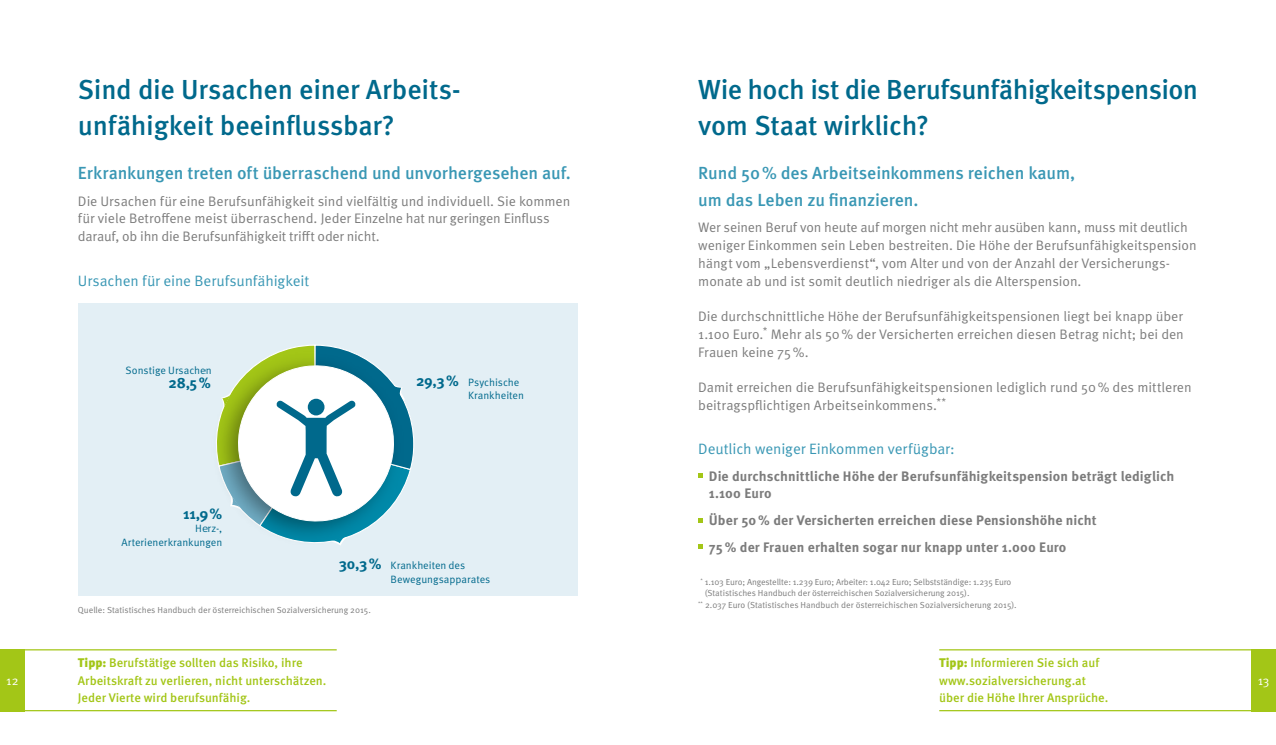
<style>
.page{position:relative;width:1276px;height:745px;background:#fff}
.page>*{position:absolute;margin:0;border:0;box-sizing:border-box;transform-origin:0 0}
.t1{font:500 27.5px/35.4px "Meta Pro";letter-spacing:-.01em;color:#00698c}
.t2{font:500 17.5px/26.6px "Meta Pro";letter-spacing:-.005em;color:#3997b4}
.t3{font:15px "Meta Pro";letter-spacing:-.01em;color:#3997b4}
.t4{font:700 15px "Meta Pro";color:#00698c}
.t5{font:13.75px/17.8px "Meta Pro";letter-spacing:-.005em;color:#7c7c7c}
.t6{font:700 13.75px/17.8px "Meta Pro";letter-spacing:.005em;color:#7c7c7c}
.t7{font:500 12.5px/17.8px "Meta Pro";color:#a3c617}
.t8{font:12.5px "Meta Pro";color:#fff}
.t9{font:10.62px/13.8px "Meta Pro";color:#00698c}
.t10{font:8.75px "Meta Pro";letter-spacing:-.01em;color:#7c7c7c}
.s1{font-weight:700;font-size:15px}
.s2{font-weight:900}
</style>
<div class="page">
<div style="left:0;top:648px;width:25px;height:62px;background:#a3c617"></div>
<div style="left:1251px;top:648px;width:25px;height:62px;background:#a3c617"></div>
<hr style="left:0;top:648px;width:337px;height:2px;background:#a3c617">
<hr style="left:0;top:709px;width:337px;height:1px;background:#a3c617">
<svg style="left:698px;top:473px;width:4px;height:5px"></svg>
<svg style="left:698px;top:518px;width:4px;height:4px"></svg>
<svg style="left:698px;top:544px;width:4px;height:4px"></svg>
<hr style="left:939px;top:648px;width:337px;height:2px;background:#a3c617">
<hr style="left:939px;top:709px;width:337px;height:1px;background:#a3c617">
<div style="left:78px;top:303px;width:500px;height:292px;background:#e3eff5"></div>
<svg style="left:216px;top:344px;width:198px;height:201px"></svg>
<h1 class="t1" style="left:78px;top:73px;width:381px">Sind die Ursachen einer Arbeits&shy;unfähigkeit beeinflussbar?</h1>
<p class="t2" style="left:78px;top:160px;width:494px">Erkrankungen treten oft überraschend und unvorhergesehen auf.</p>
<p class="t5" style="left:78px;top:192px;width:494px">Die Ursachen für eine Berufsunfähigkeit sind vielfältig und individuell. Sie kommen für viele Betroffene meist überraschend. Jeder Einzelne hat nur geringen Einfluss darauf, ob ihn die Berufsunfähigkeit trifft oder nicht.</p>
<p class="t3" style="left:78px;top:271px;width:233px">Ursachen für eine Berufsunfähigkeit</p>
<p class="t9" style="left:126px;top:363px;width:88px">Sonstige Ursachen</p>
<p class="t4" style="left:168px;top:372px;width:45px">28,5%</p>
<p class="t4" style="left:183px;top:503px;width:41px">11,9%</p>
<p class="t9" style="left:121px;top:521px;width:102px;text-align:right">Herz-,<br>Arterienerkrankungen</p>
<p class="t9" style="left:468px;top:375px;width:57px;text-indent:-52px"><span class="s1">29,3%</span> Psychische<br>Krankheiten</p>
<p class="t9" style="left:391px;top:558px;width:101px;text-indent:-52px"><span class="s1">30,3%</span> Krankheiten des<br>Bewegungsapparates</p>
<p class="t10" style="left:78px;top:604px;width:294px">Quelle: Statistisches Handbuch der österreichischen Sozialversicherung 2015.</p>
<h1 class="t1" style="left:698px;top:73px;width:501px">Wie hoch ist die Berufsunfähigkeitspension vom Staat wirklich?</h1>
<p class="t2" style="left:698px;top:160px;width:378px">Rund 50% des Arbeitseinkommens reichen kaum, um das Leben zu finanzieren.</p>
<p class="t5" style="left:698px;top:219px;width:500px">Wer seinen Beruf von heute auf morgen nicht mehr ausüben kann, muss mit deutlich weniger Einkommen sein Leben bestreiten. Die Höhe der Berufsunfähigkeitspension hängt vom „Lebensverdienst“, vom Alter und von der Anzahl der Versicherungs&shy;monate ab und ist somit deutlich niedriger als die Alterspension.</p>
<p class="t5" style="left:698px;top:307px;width:487px;text-align:justify">Die durchschnittliche Höhe der Berufsunfähigkeitspensionen liegt bei knapp über 1.100 Euro.<sup>*</sup> Mehr als 50% der Versicherten erreichen diesen Betrag nicht; bei den Frauen keine 75%.</p>
<p class="t5" style="left:698px;top:378px;width:495px">Damit erreichen die Berufsunfähigkeitspensionen lediglich rund 50% des mittleren beitragspflichtigen Arbeitseinkommens.<sup>**</sup></p>
<p class="t3" style="left:698px;top:439px;width:258px">Deutlich weniger Einkommen verfügbar:</p>
<p class="t6" style="left:709px;top:467px;width:467px">Die durchschnittliche Höhe der Berufsunfähigkeitspension beträgt lediglich<br>1.100 Euro</p>
<p class="t6" style="left:709px;top:507px;width:389px;line-height:26.6px">Über 50 % der Versicherten erreichen diese Pensionshöhe nicht<br>75 % der Frauen erhalten sogar nur knapp unter 1.000 Euro</p>
<p class="t10" style="left:700px;top:576px;width:312px"><sup>*</sup> 1.103 Euro; Angestellte: 1.239 Euro; Arbeiter: 1.042 Euro; Selbstständige: 1.235 Euro</p>
<p class="t10" style="left:705px;top:587px;width:266px">(Statistisches Handbuch der österreichischen Sozialversicherung 2015).</p>
<p class="t10" style="left:698px;top:598px;width:320px"><sup>**</sup> 2.037 Euro (Statistisches Handbuch der österreichischen Sozialversicherung 2015).</p>
<p class="t7" style="left:78px;top:653px;width:250px"><span class="s2">Tipp:</span> Berufstätige sollten das Risiko, ihre<br>Arbeitskraft zu verlieren, nicht unterschätzen.<br>Jeder Vierte wird berufsunfähig.</p>
<p class="t7" style="left:939px;top:653px;width:171px"><span class="s2">Tipp:</span> Informieren Sie sich auf www.sozialversicherung.at über die Höhe Ihrer Ansprüche.</p>
<p class="t8" style="left:6px;top:672px;width:14px">12</p>
<p class="t8" style="left:1257px;top:672px;width:13px">13</p>
</div>
